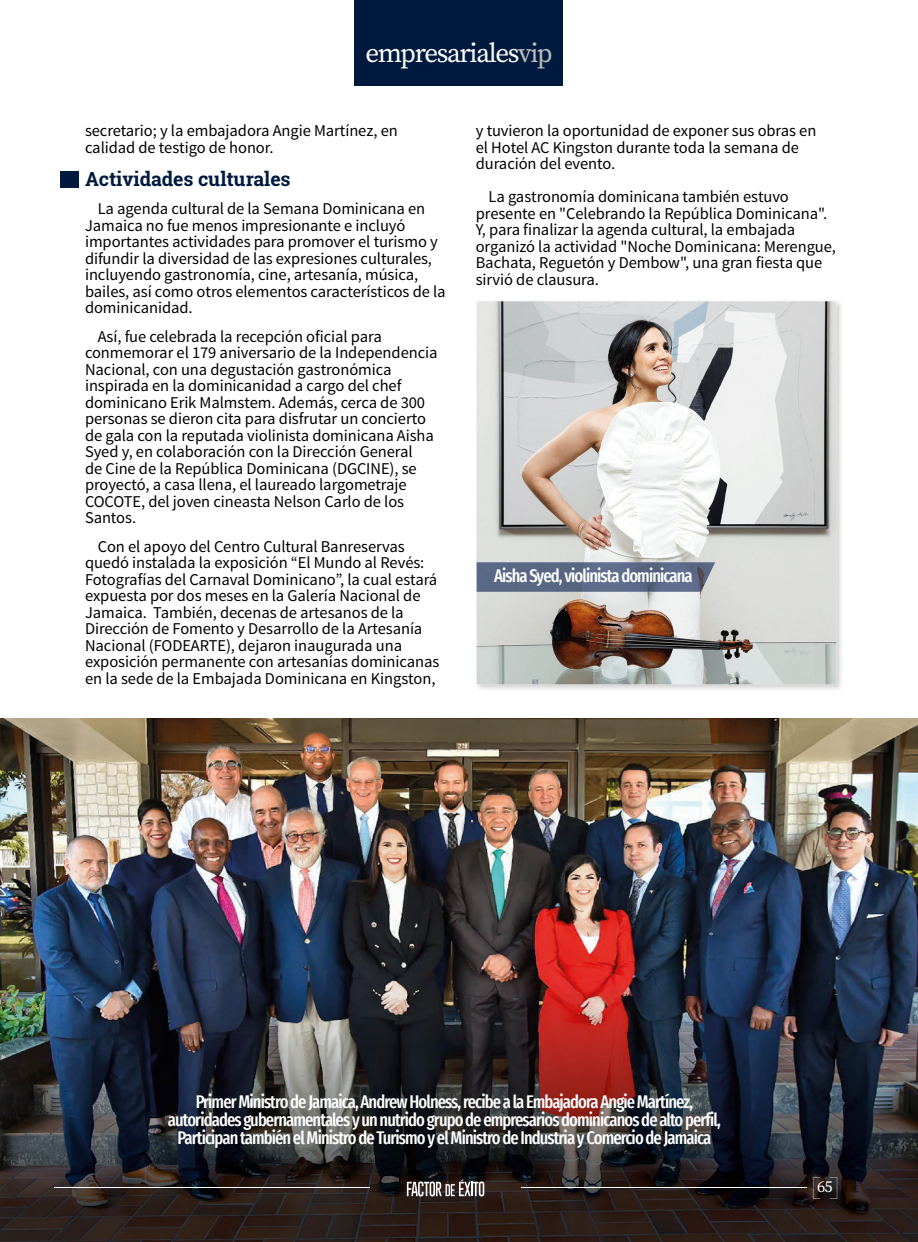
<style>
.page{position:relative;width:918px;height:1242px;background:#fff}
.page>*{position:absolute;margin:0;border:0;box-sizing:border-box;transform-origin:0 0}
.t1{font:27px "Source Serif Pro";letter-spacing:-.05em;color:#fff}
.t2{font:700 19.5px "Roboto Slab";letter-spacing:-.005em;color:#001a3f}
.t3{font:500 extra-condensed 18px/18px "Fira Sans";letter-spacing:-.05em;color:#fff;text-align:center}
.t4{font:16.5px/16.5px "Source Sans Pro";letter-spacing:-.005em;color:#000}
.t5{font:16.5px "Source Serif Pro";color:#fff}
.s1{color:#bcbcbc}
</style>
<div class="page">
<img style="left:0;top:718px;width:918px;height:524px">
<img style="left:476px;top:301px;width:365px;height:388px">
<img style="left:477px;top:301px;width:359px;height:383px">
<div style="left:61px;top:171px;width:18px;height:17px;background:#001a3f"></div>
<img style="left:477px;top:562px;width:238px;height:30px">
<div style="left:355px;top:0;width:208px;height:85px;background:#001a3f"></div>
<svg style="left:813px;top:1177px;width:7px;height:22px"></svg>
<svg style="left:830px;top:1177px;width:7px;height:22px"></svg>
<hr style="left:522px;top:1188px;width:285px;height:1px;background:#fff">
<hr style="left:54px;top:1188px;width:316px;height:1px;background:#fff">
<svg style="left:407px;top:1180px;width:77px;height:16px"></svg>
<h1 class="t1" style="left:365px;top:35px;width:189px">empresariales<span class="s1">vip</span></h1>
<p class="t4" style="left:85px;top:123px;width:314px">secretario; y la embajadora Angie Martínez, en calidad de testigo de honor.</p>
<p class="t2" style="left:85px;top:165px;width:207px">Actividades culturales</p>
<p class="t4" style="left:85px;top:201px;width:362px;text-indent:13px">La agenda cultural de la Semana Dominicana en Jamaica no fue menos impresionante e incluyó importantes actividades para promover el turismo y difundir la diversidad de las expresiones culturales, incluyendo gastronomía, cine, artesanía, música, bailes, así como otros elementos característicos de la dominicanidad.</p>
<p class="t4" style="left:85px;top:328px;width:354px;text-indent:13px">Así, fue celebrada la recepción oficial para conmemorar el 179 aniversario de la Independencia Nacional, con una degustación gastronómica inspirada en la dominicanidad a cargo del chef dominicano Erik Malmstem. Además, cerca de 300 personas se dieron cita para disfrutar un concierto de gala con la reputada violinista dominicana Aisha Syed y, en colaboración con la Dirección General<br>de Cine de la República Dominicana (DGCINE), se proyectó, a casa llena, el laureado largometraje COCOTE, del joven cineasta Nelson Carlo de los Santos.</p>
<p class="t4" style="left:85px;top:538px;width:356px;text-indent:13px">Con el apoyo del Centro Cultural Banreservas quedó instalada la exposición “El Mundo al Revés:<br>Fotografías del Carnaval Dominicano”, la cual estará expuesta por dos meses en la Galería Nacional de Jamaica. También, decenas de artesanos de la Dirección de Fomento y Desarrollo de la Artesanía Nacional (FODEARTE), dejaron inaugurada una exposición permanente con artesanías dominicanas en la sede de la Embajada Dominicana en Kingston,</p>
<p class="t4" style="left:476px;top:123px;width:342px">y tuvieron la oportunidad de exponer sus obras en el Hotel AC Kingston durante toda la semana de duración del evento.</p>
<p class="t4" style="left:476px;top:189px;width:362px;text-indent:13px">La gastronomía dominicana también estuvo presente en "Celebrando la República Dominicana".<br>Y, para finalizar la agenda cultural, la embajada organizó la actividad "Noche Dominicana: Merengue, Bachata, Reguetón y Dembow", una gran fiesta que sirvió de clausura.</p>
<p class="t3" style="left:494px;top:566px;width:200px">Aisha Syed, violinista dominicana</p>
<p class="t3" style="left:168px;top:1092px;width:554px">Primer Ministro de Jamaica, Andrew Holness, recibe a la Embajadora Angie Martínez, autoridades gubernamentales y un nutrido grupo de empresarios dominicanos de alto perfil,<br>Participan también el Ministro de Turismo y el Ministro de Industria y Comercio de Jamaica</p>
<p class="t5" style="left:817px;top:1176px;width:17px">65</p>
</div>
